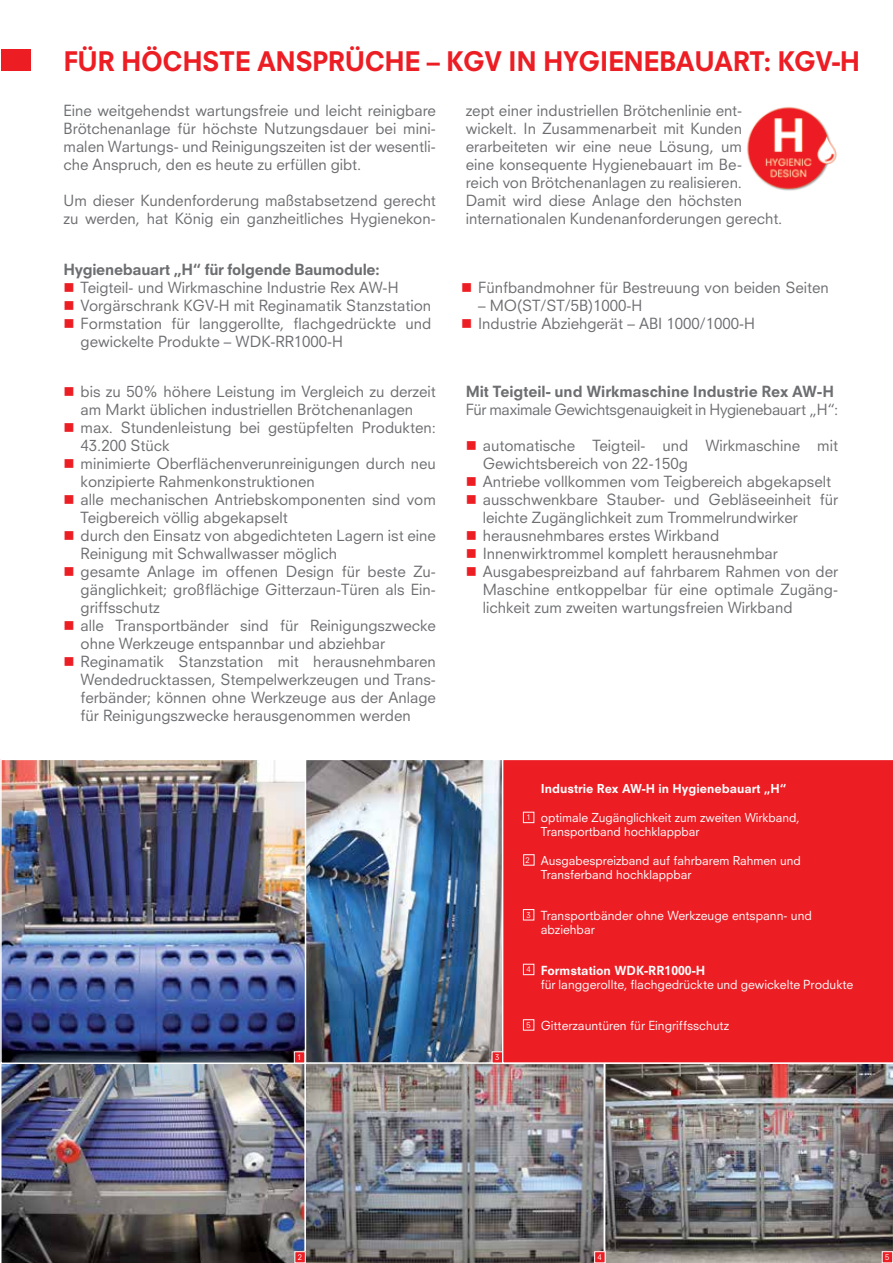
<style>
.page{position:relative;width:893px;height:1263px;background:#fff}
.page>*{position:absolute;margin:0;border:0;box-sizing:border-box;transform-origin:0 0}
.t1{font:800 26.25px "Neuzeit S";letter-spacing:-.02em;color:#ed1d24}
.t2{font:15px/18px "Neuzeit S";color:#6d6e71}
.t3{font:800 15px "Neuzeit S";letter-spacing:-.015em;color:#6d6e71}
.t4{font:15px "Neuzeit S";letter-spacing:-.02em;color:#6d6e71}
.t5{font:12.15px/13.6px "Neuzeit S";color:#fbfbfb}
.t6{font:800 12.15px "Neuzeit S";color:#fbfbfb}
.t7{font:12px/14.4px "Neuzeit S";color:#fff}
.t8{font:800 12px "Neuzeit S";color:#fff}
.t9{font:7.65px "Neuzeit S";color:#fbfbfb}
</style>
<div class="page">
<img style="left:605px;top:1064px;width:288px;height:199px">
<img style="left:306px;top:762px;width:195px;height:300px">
<img style="left:1px;top:1064px;width:303px;height:199px">
<img style="left:304px;top:1062px;width:300px;height:201px">
<img style="left:3px;top:762px;width:300px;height:299px">
<div style="left:0;top:759px;width:306px;height:305px;border:2px solid #fff"></div>
<div style="left:502px;top:760px;width:391px;height:304px;background:#ed1d24"></div>
<div style="left:523px;top:812px;width:11px;height:11px;border:1px solid #fbfbfb"></div>
<div style="left:523px;top:854px;width:11px;height:11px;border:1px solid #fbfbfb"></div>
<div style="left:523px;top:909px;width:11px;height:11px;border:1px solid #fbfbfb"></div>
<div style="left:523px;top:964px;width:11px;height:11px;border:1px solid #fbfbfb"></div>
<div style="left:523px;top:1019px;width:11px;height:11px;border:1px solid #fbfbfb"></div>
<div style="left:294px;top:1051px;width:11px;height:12px;background:#ed1d24;border:1px solid #fbfbfb"></div>
<div style="left:492px;top:1051px;width:11px;height:12px;background:#ed1d24;border:1px solid #fbfbfb"></div>
<div style="left:295px;top:1252px;width:10px;height:11px;background:#ed1d24"></div>
<div style="left:294px;top:1251px;width:12px;height:12px;border:1px solid #fbfbfb"></div>
<div style="left:595px;top:1252px;width:10px;height:11px;background:#ed1d24"></div>
<div style="left:594px;top:1251px;width:11px;height:12px;border:1px solid #fbfbfb"></div>
<div style="left:882px;top:1252px;width:11px;height:11px;background:#ed1d24"></div>
<div style="left:882px;top:1251px;width:11px;height:12px;border:1px solid #fbfbfb"></div>
<div style="left:1px;top:50px;width:30px;height:21px;background:#ed1d24"></div>
<img style="left:747px;top:107px;width:90px;height:84px">
<h1 class="t1" style="left:63px;top:45px;width:798px">FÜR HÖCHSTE ANSPRÜCHE – KGV IN HYGIENEBAUART: KGV-H</h1>
<p class="t2" style="left:64px;top:101px;width:374px;text-align:justify">Eine weitgehendst wartungsfreie und leicht reinigbare Brötchenanlage für höchste Nutzungsdauer bei mini&shy;malen Wartungs- und Reinigungszeiten ist der wesentli&shy;che Anspruch, den es heute zu erfüllen gibt.</p>
<p class="t2" style="left:64px;top:191px;width:374px">Um dieser Kundenforderung maßstabsetzend gerecht zu werden, hat König ein ganzheitliches Hygienekon-</p>
<p class="t2" style="left:466px;top:101px;width:318px">zept einer industriellen Brötchenlinie ent&shy;wickelt. In Zusammenarbeit mit Kunden erarbeiteten wir eine neue Lösung, um<br>eine konsequente Hygienebauart im Be-<br>reich von Brötchenanlagen zu realisieren.<br>Damit wird diese Anlage den höchsten internationalen Kundenanforderungen gerecht.</p>
<p class="t3" style="left:63px;top:261px;width:318px">Hygienebauart „H“ für folgende Baumodule:</p>
<p class="t2" style="left:81px;top:279px;width:352px">Teigteil- und Wirkmaschine Industrie Rex AW-H Vorgärschrank KGV-H mit Reginamatik Stanzstation Formstation für langgerollte, flachgedrückte und gewickelte Produkte – WDK-RR1000-H</p>
<p class="t2" style="left:478px;top:279px;width:352px">Fünfbandmohner für Bestreuung von beiden Seiten</p>
<p class="t2" style="left:478px;top:297px;width:278px">– MO(ST/ST/5B)1000-H<br>Industrie Abziehgerät – ABI 1000/1000-H</p>
<p class="t2" style="left:80px;top:382px;width:357px">bis zu 50% höhere Leistung im Vergleich zu derzeit am Markt üblichen industriellen Brötchenanlagen max. Stundenleistung bei gestüpfelten Produkten:<br>43.200 Stück<br>minimierte Oberflächenverunreinigungen durch neu konzipierte Rahmenkonstruktionen<br>alle mechanischen Antriebskomponenten sind vom Teigbereich völlig abgekapselt<br>durch den Einsatz von abgedichteten Lagern ist eine Reinigung mit Schwallwasser möglich<br>gesamte Anlage im offenen Design für beste Zu&shy;gänglichkeit; großflächige Gitterzaun-Türen als Ein&shy;griffsschutz<br>alle Transportbänder sind für Reinigungszwecke ohne Werkzeuge entspannbar und abziehbar Reginamatik Stanzstation mit herausnehmbaren Wendedrucktassen, Stempelwerkzeugen und Trans&shy;ferbänder; können ohne Werkzeuge aus der Anlage für Reinigungszwecke herausgenommen werden</p>
<p class="t3" style="left:466px;top:382px;width:370px">Mit Teigteil- und Wirkmaschine Industrie Rex AW-H</p>
<p class="t4" style="left:466px;top:400px;width:374px">Für maximale Gewichtsgenauigkeit in Hygienebauart „H“:</p>
<p class="t2" style="left:483px;top:436px;width:357px">automatische Teigteil- und Wirkmaschine mit Gewichtsbereich von 22-150g<br>Antriebe vollkommen vom Teigbereich abgekapselt ausschwenkbare Stauber- und Gebläseeinheit für leichte Zugänglichkeit zum Trommelrundwirker herausnehmbares erstes Wirkband Innenwirktrommel komplett herausnehmbar Ausgabespreizband auf fahrbarem Rahmen von der Maschine entkoppelbar für eine optimale Zugäng&shy;lichkeit zum zweiten wartungsfreien Wirkband</p>
<p class="t9" style="left:297px;top:1052px;width:6px">1</p>
<p class="t9" style="left:495px;top:1052px;width:6px">3</p>
<p class="t9" style="left:526px;top:813px;width:6px">1</p>
<p class="t9" style="left:525px;top:855px;width:6px">2</p>
<p class="t9" style="left:526px;top:910px;width:6px">3</p>
<p class="t9" style="left:526px;top:965px;width:6px">4</p>
<p class="t9" style="left:526px;top:1020px;width:6px">5</p>
<p class="t8" style="left:541px;top:781px;width:247px">Industrie Rex AW-H in Hygienebauart „H“</p>
<p class="t7" style="left:541px;top:810px;width:261px">optimale Zugänglichkeit zum zweiten Wirkband,<br>Transportband hochklappbar</p>
<p class="t7" style="left:541px;top:853px;width:262px">Ausgabespreizband auf fahrbarem Rahmen und<br>Transferband hochklappbar</p>
<p class="t5" style="left:541px;top:909px;width:273px">Transportbänder ohne Werkzeuge entspann- und abziehbar</p>
<p class="t6" style="left:541px;top:963px;width:166px">Formstation WDK-RR1000-H</p>
<p class="t5" style="left:541px;top:977px;width:314px">für langgerollte, flachgedrückte und gewickelte Produkte</p>
<p class="t5" style="left:541px;top:1019px;width:190px">Gitterzauntüren für Eingriffsschutz</p>
<p class="t9" style="left:298px;top:1252px;width:6px">2</p>
<p class="t9" style="left:598px;top:1252px;width:6px">4</p>
<p class="t9" style="left:885px;top:1252px;width:6px">5</p>
</div>
